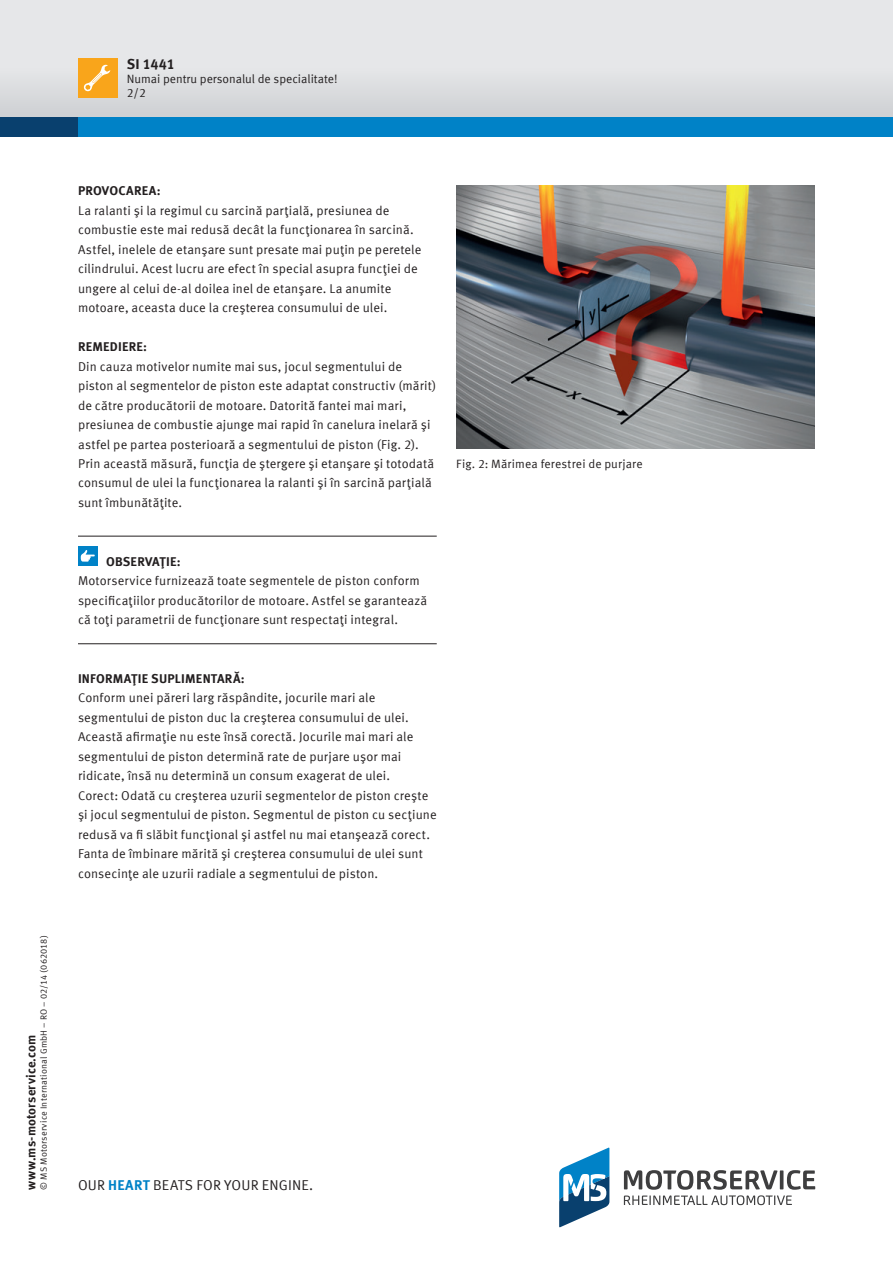
<style>
.page{position:relative;width:893px;height:1263px;background:#fff}
.page>*{position:absolute;margin:0;border:0;box-sizing:border-box;transform-origin:0 0}
.t1{font:14.25px "Meta Offc Pro Norm";letter-spacing:.01em;color:#231f20}
.t2{font:700 14.25px "Meta Offc Pro";letter-spacing:-.005em;color:#231f20}
.t3{font:12.75px/19.5px "Meta Offc Pro Norm";letter-spacing:.01em;color:#231f20}
.t4{font:700 12.75px "Meta Offc Pro";letter-spacing:.015em;color:#231f20}
.t5{font:12px "Meta Offc Pro Norm";color:#231f20}
.t6{font:9px "Meta Offc Pro Norm";letter-spacing:.02em;color:#231f20}
.s1{font-family:"Meta Offc Pro";font-weight:700;color:#0082c7}
</style>
<div class="page">
<svg style="left:559px;top:1147px;width:50px;height:80px"></svg>
<svg style="left:624px;top:1170px;width:191px;height:35px"></svg>
<div style="left:0;top:0;width:893px;height:127px;background:#e6e7e9"></div>
<div style="left:0;top:68px;width:893px;height:49px;background:#dadbde"></div>
<div style="left:0;top:117px;width:893px;height:19px;background:#09406e"></div>
<div style="left:78px;top:117px;width:815px;height:19px;background:#0082c7"></div>
<div style="left:78px;top:58px;width:39px;height:39px;background:#f9a51b"></div>
<svg style="left:83px;top:64px;width:27px;height:28px"></svg>
<img style="left:456px;top:185px;width:359px;height:263px">
<hr style="left:78px;top:536px;width:359px;height:1px;background:#231f20">
<hr style="left:78px;top:643px;width:359px;height:1px;background:#231f20">
<div style="left:78px;top:546px;width:19px;height:20px;background:#0082c7"></div>
<svg style="left:81px;top:550px;width:14px;height:12px"></svg>
<p class="t2" style="left:127px;top:53px;width:50px">SI 1441</p>
<p class="t5" style="left:127px;top:84px;width:21px">2/2</p>
<p class="t5" style="left:127px;top:70px;width:212px">Numai pentru personalul de specialitate!</p>
<p class="t6" style="left:37px;top:1189px;width:256px;rotate:-90deg">© MS Motorservice International GmbH – RO – 02/14 (062018)</p>
<p class="t4" style="left:21px;top:1189px;width:156px;rotate:-90deg">www.ms-motorservice.com</p>
<p class="t4" style="left:78px;top:181px;width:84px">PROVOCAREA:</p>
<p class="t3" style="left:78px;top:200px;width:345px">La ralanti şi la regimul cu sarcină parţială, presiunea de combustie este mai redusă decât la funcţionarea în sarcină.<br>Astfel, inelele de etanşare sunt presate mai puţin pe peretele cilindrului. Acest lucru are efect în special asupra funcţiei de ungere al celui de-al doilea inel de etanşare. La anumite motoare, aceasta duce la creşterea consumului de ulei.</p>
<p class="t4" style="left:78px;top:337px;width:71px">REMEDIERE:</p>
<p class="t3" style="left:78px;top:355px;width:360px">Din cauza motivelor numite mai sus, jocul segmentului de piston al segmentelor de piston este adaptat constructiv (mărit) de către producătorii de motoare. Datorită fantei mai mari, presiunea de combustie ajunge mai rapid în canelura inelară şi astfel pe partea posterioară a segmentului de piston (Fig. 2).<br>Prin această măsură, funcţia de ştergere şi etanşare şi totodată consumul de ulei la funcţionarea la ralanti şi în sarcină parţială sunt îmbunătăţite.</p>
<p class="t4" style="left:106px;top:551px;width:76px">OBSERVAŢIE:</p>
<p class="t3" style="left:78px;top:570px;width:351px">Motorservice furnizează toate segmentele de piston conform specificaţiilor producătorilor de motoare. Astfel se garantează că toţi parametrii de funcţionare sunt respectaţi integral.</p>
<p class="t4" style="left:78px;top:668px;width:168px">INFORMAŢIE SUPLIMENTARĂ:</p>
<p class="t3" style="left:78px;top:687px;width:360px">Conform unei păreri larg răspândite, jocurile mari ale segmentului de piston duc la creşterea consumului de ulei.<br>Această afirmaţie nu este însă corectă. Jocurile mai mari ale segmentului de piston determină rate de purjare uşor mai ridicate, însă nu determină un consum exagerat de ulei.<br>Corect: Odată cu creşterea uzurii segmentelor de piston creşte şi jocul segmentului de piston. Segmentul de piston cu secţiune redusă va fi slăbit funcţional şi astfel nu mai etanşează corect.<br>Fanta de îmbinare mărită şi creşterea consumului de ulei sunt consecinţe ale uzurii radiale a segmentului de piston.</p>
<p class="t5" style="left:456px;top:455px;width:188px">Fig. 2: Mărimea ferestrei de purjare</p>
<p class="t1" style="left:78px;top:1174px;width:237px">OUR <span class="s1">HEART</span> BEATS FOR YOUR ENGINE.</p>
</div>
